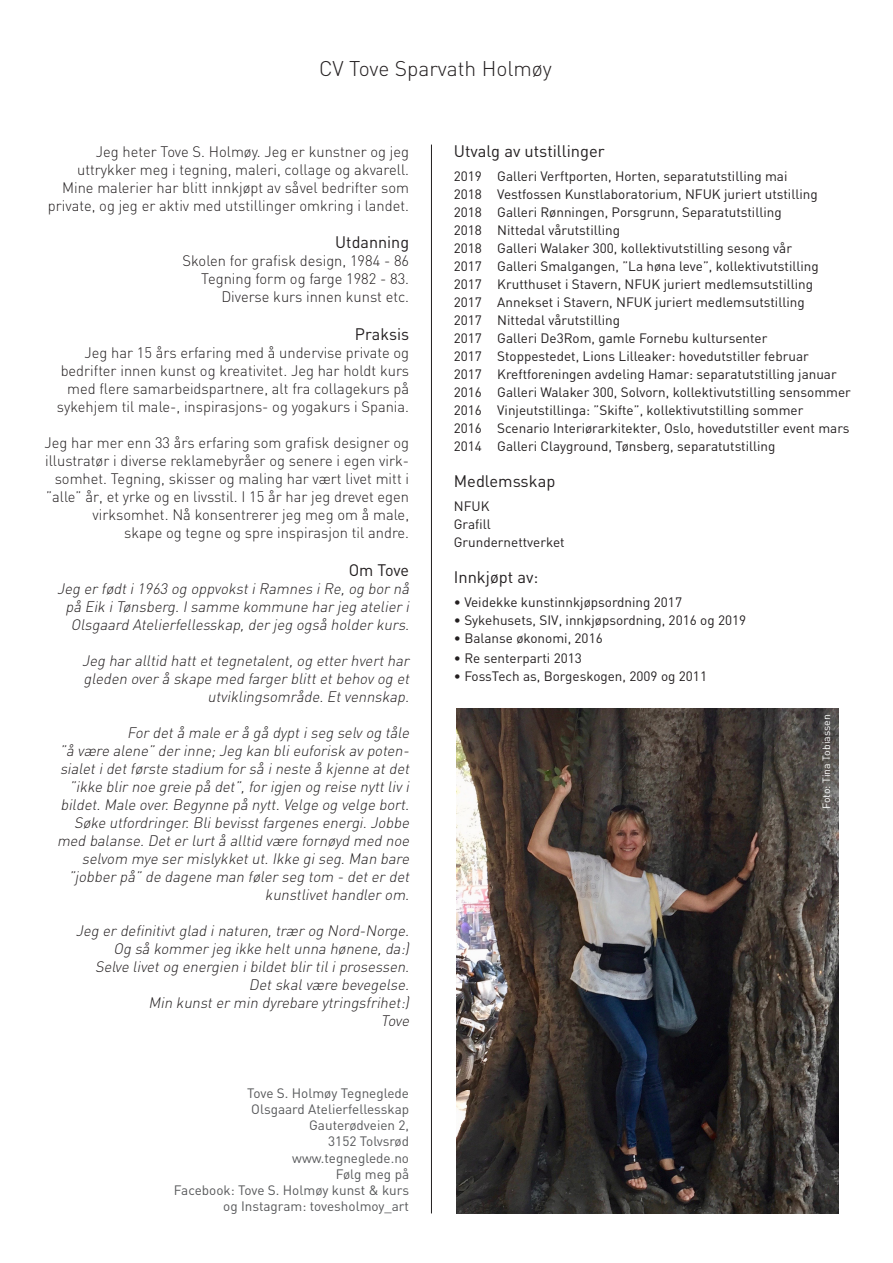
<style>
.page{position:relative;width:893px;height:1263px;background:#fff}
.page>*{position:absolute;margin:0;border:0;box-sizing:border-box;transform-origin:0 0}
.t1{font:300 21px "DIN";color:#231f20}
.t2{font:16.5px "DIN";color:#231f20}
.t3{font:italic 300 15px/18px "DIN";color:#231f20;text-align:right}
.t4{font:300 15px/18px "DIN";color:#231f20;text-align:right}
.t5{font:13.5px/18px "DIN";color:#231f20}
.t6{font:13.5px/16.2px "DIN";color:#57585a;text-align:right}
.t7{font:10.5px "DIN";color:#fff}
</style>
<div class="page">
<hr style="left:431px;top:145px;width:1px;height:1068px;background:#231f20">
<img style="left:456px;top:709px;width:383px;height:504px">
<p class="t1" style="left:319px;top:56px;width:234px">CV Tove Sparvath Holmøy</p>
<p class="t4" style="left:96px;top:142px;width:315px">Jeg heter Tove S. Holmøy. Jeg er kunstner og jeg</p>
<p class="t4" style="left:48px;top:160px;width:363px">uttrykker meg i tegning, maleri, collage og akvarell.<br>Mine malerier har blitt innkjøpt av såvel bedrifter som private, og jeg er aktiv med utstillinger omkring i landet.</p>
<p class="t2" style="left:335px;top:232px;width:75px">Utdanning</p>
<p class="t4" style="left:183px;top:252px;width:228px">Skolen for grafisk design, 1984 - 86</p>
<p class="t4" style="left:201px;top:270px;width:209px">Tegning form og farge 1982 - 83.</p>
<p class="t4" style="left:221px;top:288px;width:189px">Diverse kurs innen kunst etc.</p>
<p class="t2" style="left:355px;top:324px;width:56px">Praksis</p>
<p class="t4" style="left:57px;top:344px;width:354px">Jeg har 15 års erfaring med å undervise private og bedrifter innen kunst og kreativitet. Jeg har holdt kurs med flere samarbeidspartnere, alt fra collagekurs på sykehjem til male-, inspirasjons- og yogakurs i Spania.</p>
<p class="t4" style="left:45px;top:434px;width:366px">Jeg har mer enn 33 års erfaring som grafisk designer og illustratør i diverse reklamebyråer og senere i egen virk&shy;somhet. Tegning, skisser og maling har vært livet mitt i ”alle” år, et yrke og en livsstil. I 15 år har jeg drevet egen virksomhet. Nå konsentrerer jeg meg om å male,</p>
<p class="t4" style="left:124px;top:524px;width:286px">skape og tegne og spre inspirasjon til andre.</p>
<p class="t2" style="left:349px;top:560px;width:62px">Om Tove</p>
<p class="t3" style="left:57px;top:580px;width:357px">Jeg er fødti1963 og oppvokstiRamnes iRe,og bor nå på Eik iTønsberg.Isamme kommune har jeg atelier i<br>Olsgaard Atelierfellesskap,der jeg også holder kurs.</p>
<p class="t3" style="left:82px;top:652px;width:332px">Jeg har alltid hattettegnetalent,og etter hverthar gleden over å skape med farger blittetbehov og et utviklingsområde.Etvennskap.</p>
<p class="t3" style="left:127px;top:724px;width:287px">For detå male er å gå dyptiseg selv og tåle</p>
<p class="t3" style="left:57px;top:742px;width:357px">”å være alene” der inne;Jeg kan blieuforisk av poten&shy;sialetidetførste stadium for så ineste å kjenne atdet ”ikke blir noe greie på det”,for igjen og reise nyttliv i bildet.Male over.Begynne på nytt.Velge og velge bort.<br>Søke utfordringer.Blibevisstfargenes energi.Jobbe med balanse.Deter lurtå alltid være fornøyd med noe selvom mye ser mislykketut.Ikke giseg.Man bare</p>
<p class="t3" style="left:69px;top:868px;width:345px">”jobber på” de dagene man føler seg tom - deter det</p>
<p class="t3" style="left:265px;top:886px;width:149px">kunstlivethandler om.</p>
<p class="t3" style="left:76px;top:922px;width:338px">Jeg er definitivtglad inaturen,trær og Nord-Norge.</p>
<p class="t3" style="left:113px;top:940px;width:300px">Og så kommer jeg ikke heltunna hønene,da:)</p>
<p class="t3" style="left:95px;top:958px;width:319px">Selve livetog energien ibildetblir tiliprosessen.</p>
<p class="t3" style="left:249px;top:976px;width:165px">Detskalvære bevegelse.</p>
<p class="t3" style="left:148px;top:994px;width:265px">Min kunster min dyrebare ytringsfrihet:)</p>
<p class="t3" style="left:381px;top:1012px;width:33px">Tove</p>
<p class="t6" style="left:247px;top:1084px;width:163px">Tove S. Holmøy Tegneglede</p>
<p class="t6" style="left:251px;top:1101px;width:159px">Olsgaard Atelierfellesskap<br>Gauterødveien 2,</p>
<p class="t6" style="left:328px;top:1133px;width:82px">3152 Tolvsrød</p>
<p class="t6" style="left:292px;top:1149px;width:118px">www.tegneglede.no</p>
<p class="t6" style="left:336px;top:1165px;width:75px">Følg meg på</p>
<p class="t6" style="left:174px;top:1182px;width:237px">Facebook: Tove S. Holmøy kunst &amp; kurs</p>
<p class="t6" style="left:223px;top:1198px;width:187px">og Instagram: tovesholmoy_art</p>
<p class="t2" style="left:454px;top:141px;width:153px">Utvalg av utstillinger</p>
<p class="t5" style="left:454px;top:167px;width:335px">2019 Galleri Verftporten, Horten, separatutstilling mai</p>
<p class="t5" style="left:454px;top:185px;width:365px">2018 Vestfossen Kunstlaboratorium, NFUK juriert utstilling</p>
<p class="t5" style="left:454px;top:203px;width:329px">2018 Galleri Rønningen, Porsgrunn, Separatutstilling</p>
<p class="t5" style="left:454px;top:221px;width:168px">2018 Nittedal vårutstilling</p>
<p class="t5" style="left:454px;top:239px;width:340px">2018 Galleri Walaker 300, kollektivutstilling sesong vår</p>
<p class="t5" style="left:454px;top:257px;width:366px">2017 Galleri Smalgangen, ”La høna leve”, kollektivutstilling</p>
<p class="t5" style="left:454px;top:275px;width:361px">2017 Krutthuset i Stavern, NFUK juriert medlemsutstilling</p>
<p class="t5" style="left:454px;top:293px;width:352px">2017 Annekset i Stavern, NFUK juriert medlemsutstilling<br>2017 Nittedal vårutstilling<br>2017 Galleri De3Rom, gamle Fornebu kultursenter</p>
<p class="t5" style="left:454px;top:347px;width:357px">2017 Stoppestedet, Lions Lilleaker: hovedutstiller februar</p>
<p class="t5" style="left:454px;top:365px;width:384px">2017 Kreftforeningen avdeling Hamar: separatutstilling januar</p>
<p class="t5" style="left:454px;top:383px;width:399px">2016 Galleri Walaker 300, Solvorn, kollektivutstilling sensommer</p>
<p class="t5" style="left:454px;top:401px;width:351px">2016 Vinjeutstillinga: ”Skifte”, kollektivutstilling sommer</p>
<p class="t5" style="left:454px;top:419px;width:397px">2016 Scenario Interiørarkitekter, Oslo, hovedutstiller event mars</p>
<p class="t5" style="left:454px;top:437px;width:323px">2014 Galleri Clayground, Tønsberg, separatutstilling</p>
<p class="t2" style="left:454px;top:471px;width:103px">Medlemsskap</p>
<p class="t5" style="left:454px;top:497px;width:37px">NFUK</p>
<p class="t5" style="left:454px;top:515px;width:39px">Grafill</p>
<p class="t5" style="left:454px;top:533px;width:112px">Grundernettverket</p>
<p class="t2" style="left:454px;top:567px;width:86px">Innkjøpt av:</p>
<p class="t5" style="left:454px;top:593px;width:230px">• Veidekke kunstinnkjøpsordning 2017</p>
<p class="t5" style="left:454px;top:611px;width:294px">• Sykehusets, SIV, innkjøpsordning, 2016 og 2019</p>
<p class="t5" style="left:454px;top:629px;width:150px">• Balanse økonomi, 2016</p>
<p class="t5" style="left:454px;top:649px;width:130px">• Re senterparti 2013</p>
<p class="t5" style="left:454px;top:667px;width:255px">• FossTech as, Borgeskogen, 2009 og 2011</p>
<p class="t7" style="left:820px;top:809px;width:96px;rotate:-90deg">Foto: Tina Tobiassen</p>
</div>
